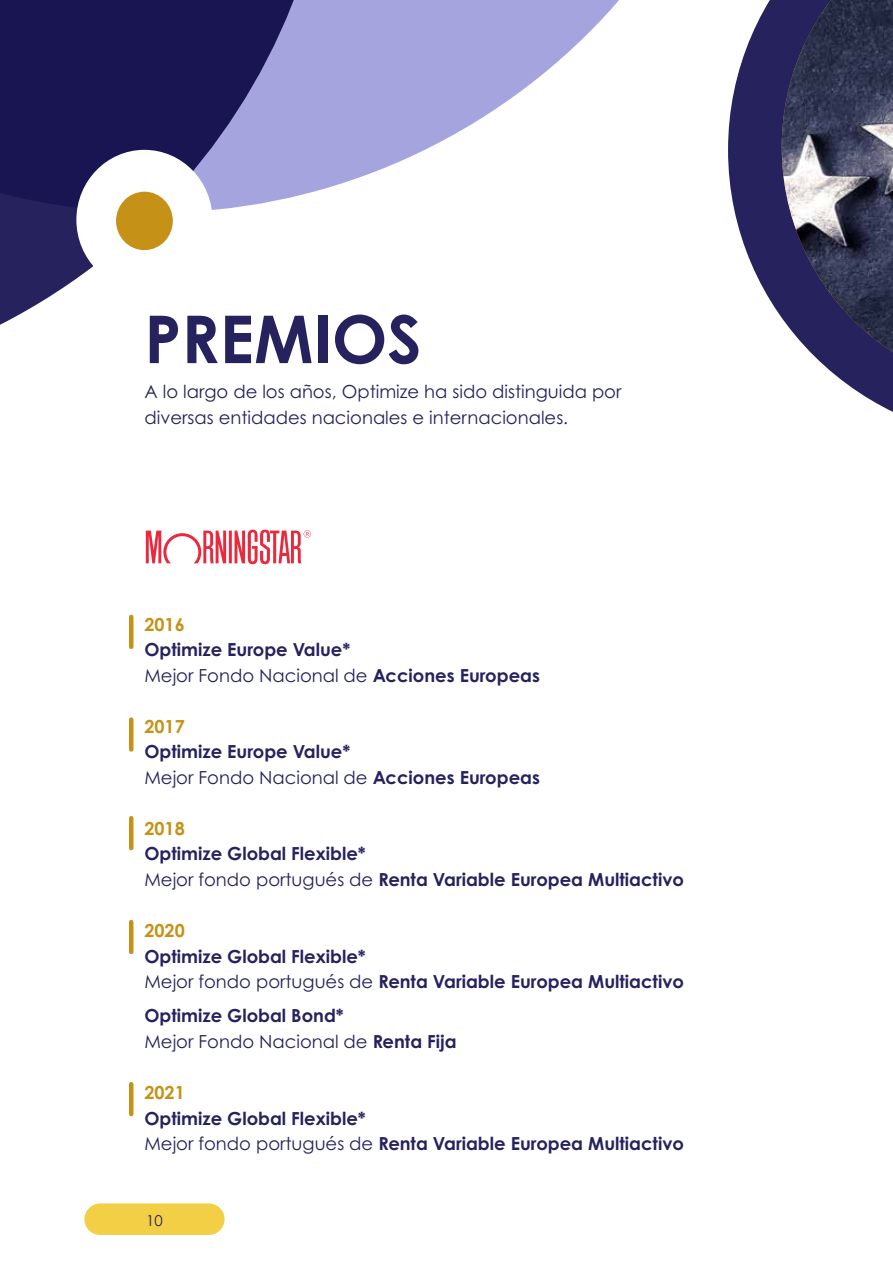
<style>
.page{position:relative;width:893px;height:1263px;background:#fff}
.page>*{position:absolute;margin:0;border:0;box-sizing:border-box;transform-origin:0 0}
.t1{font:700 66px "Century Gothic Pro";color:#26225e}
.t2{font:700 18px/25.5px "Century Gothic Pro";color:#26225e}
.t3{font:18px/25.5px "Century Gothic Pro";color:#26225e}
.t4{font:700 18px "Century Gothic Pro";color:#c59217}
.t5{font:15px "Century Gothic Pro";color:#26225e}
.s1{font-weight:400}
</style>
<div class="page">
<div style="left:100px;top:1203px;width:109px;height:32px;background:#f3cf45"></div>
<svg style="left:769px;top:299px;width:124px;height:113px"></svg>
<svg style="left:782px;top:352px;width:111px;height:40px"></svg>
<img style="left:782px;top:0;width:111px;height:352px">
<svg style="left:0;top:0;width:855px;height:299px"></svg>
<div style="left:77px;top:151px;width:135px;height:138px;background:#fff;border-radius:50%"></div>
<div style="left:116px;top:192px;width:57px;height:58px;background:#c59217;border-radius:50%"></div>
<svg style="left:146px;top:530px;width:165px;height:34px"></svg>
<hr style="left:129px;top:617px;width:4px;height:30px;background:#c59217">
<hr style="left:129px;top:720px;width:4px;height:29px;background:#c59217">
<hr style="left:129px;top:818px;width:4px;height:30px;background:#c59217">
<hr style="left:129px;top:922px;width:4px;height:30px;background:#c59217">
<hr style="left:129px;top:1084px;width:4px;height:30px;background:#c59217">
<h1 class="t1" style="left:144px;top:298px;width:279px">PREMIOS</h1>
<p class="t3" style="left:144px;top:379px;width:479px">A lo largo de los años, Optimize ha sido distinguida por diversas entidades nacionales e internacionales.</p>
<p class="t4" style="left:144px;top:613px;width:42px">2016</p>
<p class="t2" style="left:144px;top:637px;width:397px">Optimize Europe Value*<br><span class="s1">Mejor Fondo Nacional de</span> Acciones Europeas</p>
<p class="t4" style="left:144px;top:715px;width:42px">2017</p>
<p class="t2" style="left:144px;top:739px;width:397px">Optimize Europe Value*<br><span class="s1">Mejor Fondo Nacional de</span> Acciones Europeas</p>
<p class="t4" style="left:144px;top:817px;width:42px">2018</p>
<p class="t2" style="left:144px;top:841px;width:541px">Optimize Global Flexible*<br><span class="s1">Mejor fondo portugués de</span> Renta Variable Europea Multiactivo</p>
<p class="t4" style="left:144px;top:919px;width:42px">2020</p>
<p class="t2" style="left:144px;top:943px;width:541px">Optimize Global Flexible*<br><span class="s1">Mejor fondo portugués de</span> Renta Variable Europea Multiactivo</p>
<p class="t2" style="left:144px;top:1003px;width:314px">Optimize Global Bond*<br><span class="s1">Mejor Fondo Nacional de</span> Renta Fija</p>
<p class="t4" style="left:144px;top:1081px;width:42px">2021</p>
<p class="t2" style="left:144px;top:1105px;width:541px">Optimize Global Flexible*<br><span class="s1">Mejor fondo portugués de</span> Renta Variable Europea Multiactivo</p>
<p class="t5" style="left:146px;top:1211px;width:18px">10</p>
</div>
